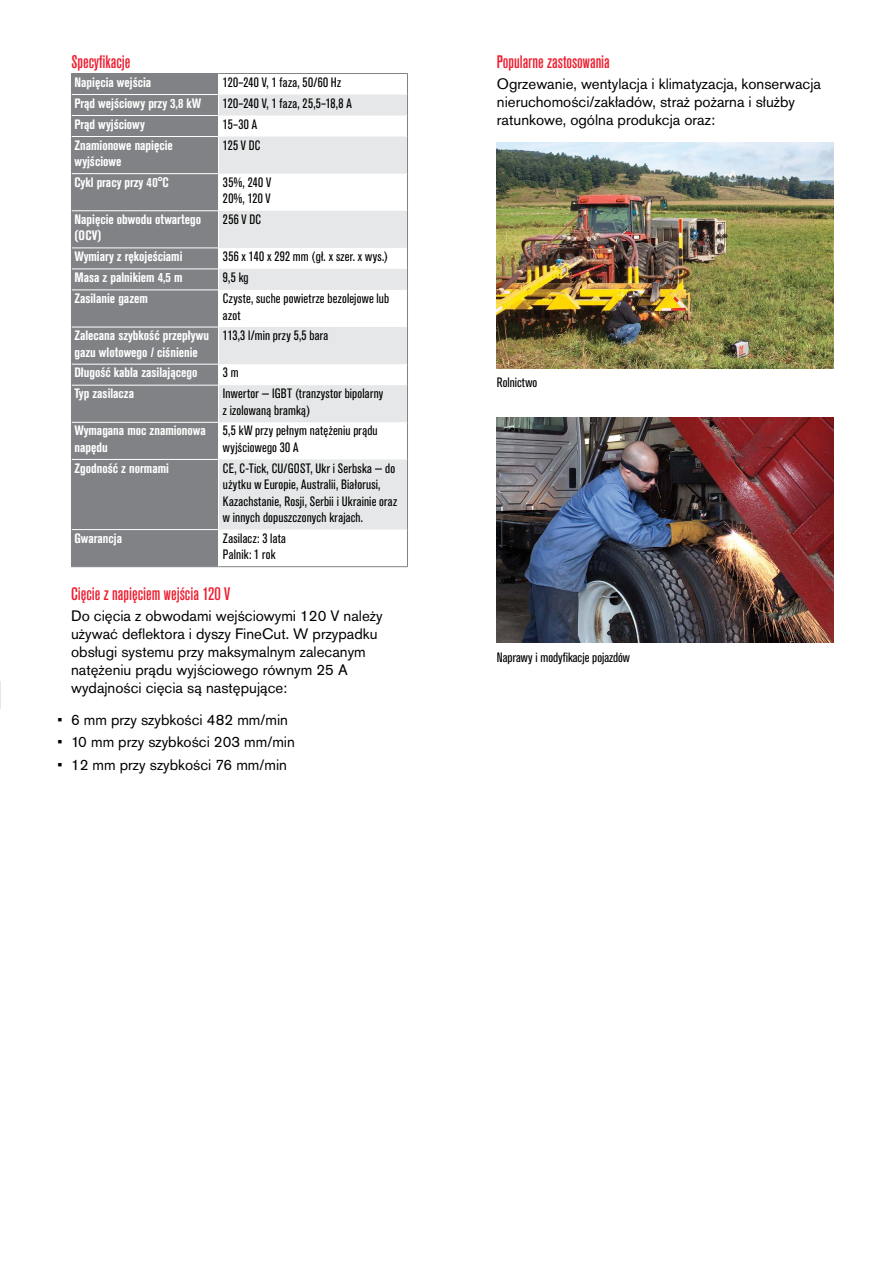
<style>
.page{position:relative;width:893px;height:1263px;background:#fff}
.page>*{position:absolute;margin:0;border:0;box-sizing:border-box;transform-origin:0 0}
.t1{font:500 condensed 18px "Akzidenz Grotesk Pro";color:#ed1c2e}
.t2{font:15px/18px "Akzidenz Grotesk Pro";color:#000}
.t3{font:condensed 13.5px/16.5px "Akzidenz Grotesk Pro";letter-spacing:.015em;color:#000}
.t4{font:700 condensed 13.5px/16.5px "Akzidenz Grotesk Pro";color:#fff}
</style>
<div class="page">
<img style="left:497px;top:142px;width:337px;height:226px">
<img style="left:497px;top:417px;width:337px;height:226px">
<div style="left:72px;top:74px;width:146px;height:492px;background:#808285"></div>
<svg style="left:219px;top:94px;width:188px;height:436px;fill:#e6e7e8"></svg>
<hr style="left:218px;top:73px;width:190px;height:1px;background:#808285">
<hr style="left:407px;top:530px;width:1px;height:36px;background:#808285">
<hr style="left:218px;top:566px;width:190px;height:1px;background:#808285">
<hr style="left:71px;top:73px;width:147px;height:1px;background:#808285">
<svg style="left:71px;top:74px;width:1px;height:63px"></svg>
<hr style="left:71px;top:137px;width:1px;height:37px;background:#808285">
<hr style="left:71px;top:174px;width:1px;height:37px;background:#808285">
<hr style="left:71px;top:211px;width:1px;height:37px;background:#808285">
<svg style="left:71px;top:248px;width:1px;height:42px"></svg>
<hr style="left:71px;top:290px;width:1px;height:37px;background:#808285">
<hr style="left:71px;top:327px;width:1px;height:37px;background:#808285">
<svg style="left:71px;top:364px;width:1px;height:21px"></svg>
<hr style="left:71px;top:385px;width:1px;height:37px;background:#808285">
<hr style="left:71px;top:422px;width:1px;height:37px;background:#808285">
<hr style="left:71px;top:459px;width:1px;height:71px;background:#808285">
<hr style="left:71px;top:530px;width:1px;height:36px;background:#808285">
<hr style="left:71px;top:566px;width:147px;height:1px;background:#808285">
<svg style="left:407px;top:74px;width:1px;height:63px"></svg>
<hr style="left:407px;top:137px;width:1px;height:37px;background:#808285">
<hr style="left:407px;top:174px;width:1px;height:37px;background:#808285">
<hr style="left:407px;top:211px;width:1px;height:37px;background:#808285">
<svg style="left:407px;top:248px;width:1px;height:42px"></svg>
<hr style="left:407px;top:290px;width:1px;height:37px;background:#808285">
<hr style="left:407px;top:327px;width:1px;height:37px;background:#808285">
<svg style="left:407px;top:364px;width:1px;height:21px"></svg>
<hr style="left:407px;top:385px;width:1px;height:37px;background:#808285">
<hr style="left:407px;top:422px;width:1px;height:37px;background:#808285">
<hr style="left:407px;top:459px;width:1px;height:71px;background:#808285">
<hr style="left:72px;top:94px;width:146px;height:1px;background:#fff">
<hr style="left:72px;top:115px;width:146px;height:1px;background:#fff">
<hr style="left:72px;top:136px;width:146px;height:1px;background:#fff">
<hr style="left:72px;top:173px;width:146px;height:1px;background:#fff">
<hr style="left:72px;top:210px;width:146px;height:1px;background:#fff">
<hr style="left:72px;top:248px;width:146px;height:1px;background:#fff">
<hr style="left:72px;top:269px;width:146px;height:1px;background:#fff">
<hr style="left:72px;top:290px;width:146px;height:1px;background:#fff">
<hr style="left:72px;top:327px;width:146px;height:1px;background:#fff">
<hr style="left:72px;top:364px;width:146px;height:1px;background:#fff">
<hr style="left:72px;top:385px;width:146px;height:1px;background:#fff">
<hr style="left:72px;top:422px;width:146px;height:1px;background:#fff">
<hr style="left:72px;top:459px;width:146px;height:1px;background:#fff">
<hr style="left:72px;top:529px;width:146px;height:1px;background:#fff">
<h1 class="t1" style="left:71px;top:50px;width:61px">Specyfikacje</h1>
<p class="t4" style="left:74px;top:73px;width:78px">Napięcia wejścia</p>
<p class="t3" style="left:223px;top:73px;width:120px">120–240 V, 1 faza, 50/60 Hz</p>
<p class="t4" style="left:74px;top:94px;width:129px">Prąd wejściowy przy 3,8 kW</p>
<p class="t3" style="left:223px;top:94px;width:130px">120–240 V, 1 faza, 25,5–18,8 A</p>
<p class="t4" style="left:74px;top:115px;width:72px">Prąd wyjściowy</p>
<p class="t3" style="left:223px;top:115px;width:36px">15–30 A</p>
<p class="t4" style="left:74px;top:136px;width:100px">Znamionowe napięcie wyjściowe</p>
<p class="t3" style="left:223px;top:136px;width:39px">125 V DC</p>
<p class="t4" style="left:74px;top:174px;width:96px">Cykl pracy przy 40°C</p>
<p class="t3" style="left:223px;top:173px;width:50px">35%, 240 V<br>20%, 120 V</p>
<p class="t4" style="left:74px;top:211px;width:128px">Napięcie obwodu otwartego (OCV)</p>
<p class="t3" style="left:223px;top:211px;width:40px">256 V DC</p>
<p class="t4" style="left:74px;top:248px;width:110px">Wymiary z rękojeściami</p>
<p class="t3" style="left:223px;top:248px;width:167px">356 x 140 x 292 mm (gł. x szer. x wys.)</p>
<p class="t4" style="left:74px;top:269px;width:109px">Masa z palnikiem 4,5 m</p>
<p class="t3" style="left:223px;top:269px;width:27px">9,5 kg</p>
<p class="t4" style="left:74px;top:290px;width:75px">Zasilanie gazem</p>
<p class="t3" style="left:223px;top:290px;width:168px">Czyste, suche powietrze bezolejowe lub azot</p>
<p class="t4" style="left:74px;top:327px;width:136px">Zalecana szybkość przepływu gazu wlotowego / ciśnienie</p>
<p class="t3" style="left:223px;top:327px;width:107px">113,3 l/min przy 5,5 bara</p>
<p class="t4" style="left:74px;top:364px;width:124px">Długość kabla zasilającego</p>
<p class="t3" style="left:223px;top:364px;width:17px">3 m</p>
<p class="t4" style="left:74px;top:385px;width:61px">Typ zasilacza</p>
<p class="t3" style="left:223px;top:385px;width:162px">Inwertor — IGBT (tranzystor bipolarny z izolowaną bramką)</p>
<p class="t4" style="left:74px;top:422px;width:133px">Wymagana moc znamionowa napędu</p>
<p class="t3" style="left:223px;top:422px;width:156px">5,5 kW przy pełnym natężeniu prądu wyjściowego 30 A</p>
<p class="t4" style="left:74px;top:459px;width:96px">Zgodność z normami</p>
<p class="t3" style="left:223px;top:459px;width:176px">CE, C-Tick, CU/GOST, Ukr i Serbska — do użytku w Europie, Australii, Białorusi, Kazachstanie, Rosji, Serbii i Ukrainie oraz w innych dopuszczonych krajach.</p>
<p class="t4" style="left:74px;top:529px;width:49px">Gwarancja</p>
<p class="t3" style="left:223px;top:529px;width:65px">Zasilacz: 3 lata<br>Palnik: 1 rok</p>
<h1 class="t1" style="left:71px;top:582px;width:161px">Cięcie z napięciem wejścia 120 V</h1>
<p class="t2" style="left:71px;top:607px;width:313px">Do cięcia z obwodami wejściowymi 120 V należy używać deflektora i dyszy FineCut. W przypadku obsługi systemu przy maksymalnym zalecanym natężeniu prądu wyjściowego równym 25 A wydajności cięcia są następujące:</p>
<p class="t2" style="left:58px;top:710px;width:232px">• 6 mm przy szybkości 482 mm/min</p>
<p class="t2" style="left:58px;top:733px;width:239px">• 10 mm przy szybkości 203 mm/min</p>
<p class="t2" style="left:58px;top:755px;width:231px">• 12 mm przy szybkości 76 mm/min</p>
<h1 class="t1" style="left:497px;top:50px;width:114px">Popularne zastosowania</h1>
<p class="t2" style="left:497px;top:74px;width:326px">Ogrzewanie, wentylacja i klimatyzacja, konserwacja nieruchomości/zakładów, straż pożarna i służby ratunkowe, ogólna produkcja oraz:</p>
<p class="t3" style="left:497px;top:374px;width:42px">Rolnictwo</p>
<p class="t3" style="left:497px;top:648px;width:135px">Naprawy i modyfikacje pojazdów</p>
</div>
